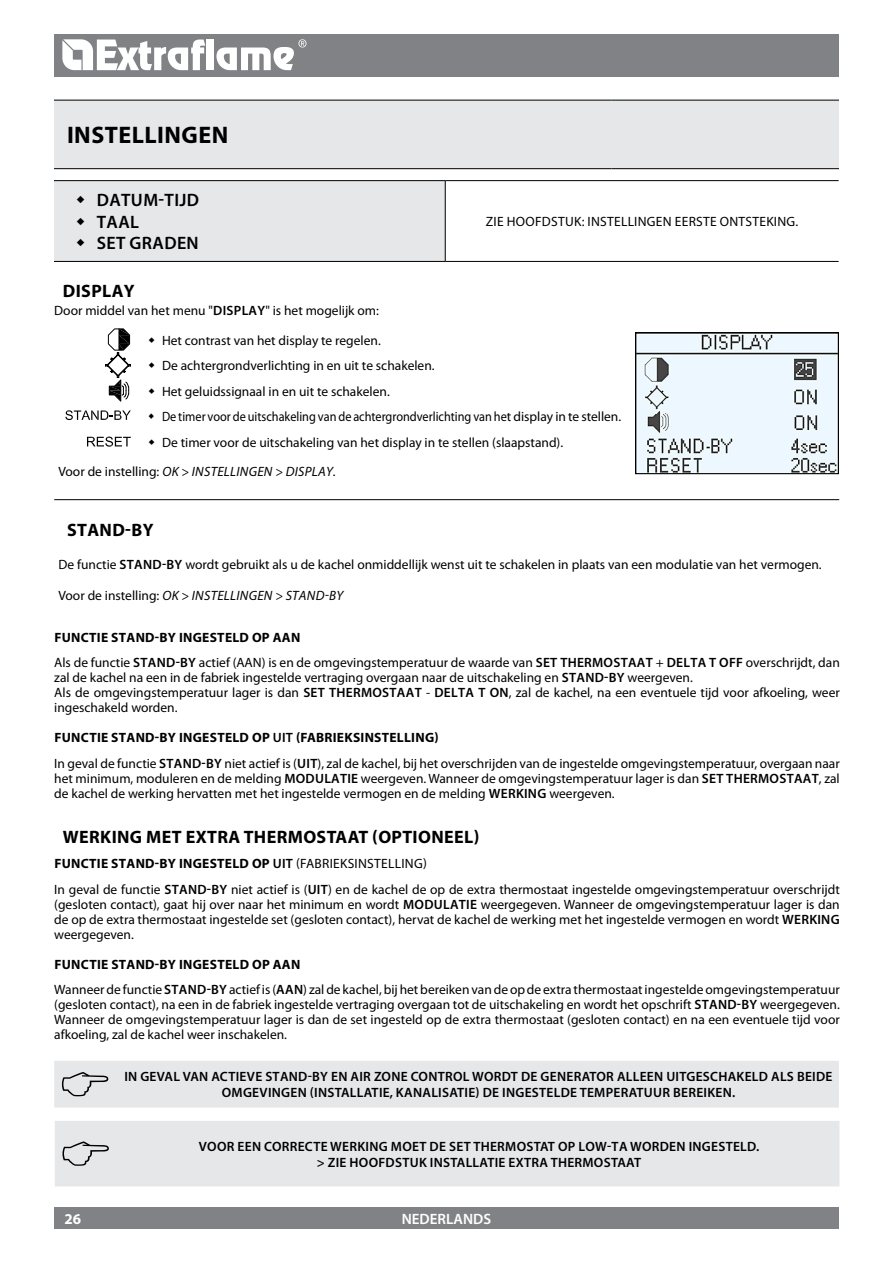
<style>
.page{position:relative;width:893px;height:1263px;background:#fff}
.page>*{position:absolute;margin:0;border:0;box-sizing:border-box;transform-origin:0 0}
.t1{font:700 24px "Myriad Pro";color:#000}
.t2{font:700 18px "Myriad Pro";letter-spacing:.02em;color:#000}
.t3{font:600 18px/21.6px "Myriad Pro";letter-spacing:.02em;color:#000}
.t4{font:600 15px "Myriad Pro";color:#fff}
.t5{font:700 15px "Myriad Pro";color:#fff}
.t6{font:13.5px/25.5px "Myriad Pro";color:#000}
.t7{font:600 13.5px/16.2px "Myriad Pro";letter-spacing:.02em;color:#000}
.t8{font:700 13.5px "Myriad Pro";letter-spacing:.02em;color:#000}
.t9{font:italic 13.5px "Myriad Pro";letter-spacing:.02em;color:#000}
.t10{font:13.5px "Myriad Pro";letter-spacing:.02em;color:#000}
.s1{font-weight:600}
.s2{font-style:normal}
.s3{font-style:italic}
.s4{font-weight:700}
</style>
<div class="page">
<img style="left:637px;top:334px;width:200px;height:138px">
<div style="left:635px;top:332px;width:204px;height:142px;border:1px solid #000"></div>
<div style="left:54px;top:34px;width:785px;height:43px;background:#808285"></div>
<div style="left:54px;top:1208px;width:785px;height:21px;background:#808285"></div>
<svg style="left:62px;top:39px;width:143px;height:31px"></svg>
<div style="left:207px;top:40px;width:7px;height:30px;background:#fff"></div>
<svg style="left:216px;top:39px;width:90px;height:31px"></svg>
<div style="left:54px;top:181px;width:391px;height:80px;background:#e6e7e8"></div>
<hr style="left:54px;top:180px;width:391px;height:1px;background:#000">
<hr style="left:445px;top:180px;width:394px;height:1px;background:#000">
<hr style="left:445px;top:181px;width:1px;height:80px;background:#000">
<hr style="left:54px;top:261px;width:391px;height:1px;background:#000">
<hr style="left:445px;top:261px;width:394px;height:1px;background:#000">
<div style="left:54px;top:101px;width:785px;height:67px;background:#e6e7e8"></div>
<hr style="left:54px;top:100px;width:557px;height:1px;background:#000">
<hr style="left:611px;top:100px;width:228px;height:1px;background:#000">
<hr style="left:54px;top:168px;width:557px;height:1px;background:#000">
<hr style="left:611px;top:168px;width:228px;height:1px;background:#000">
<svg style="left:105px;top:329px;width:26px;height:72px"></svg>
<svg style="left:65px;top:410px;width:66px;height:10px"></svg>
<svg style="left:87px;top:437px;width:44px;height:10px"></svg>
<hr style="left:54px;top:499px;width:785px;height:1px;background:#000">
<div style="left:55px;top:1121px;width:784px;height:65px;background:#e6e7e8"></div>
<svg style="left:63px;top:1141px;width:47px;height:25px"></svg>
<div style="left:54px;top:1061px;width:785px;height:46px;background:#e6e7e8"></div>
<h1 class="t1" style="left:67px;top:120px;width:66px">INSTELLINGEN</h1>
<h2 class="t3" style="left:97px;top:189px;width:104px">DATUM-TIJD<br>TAAL<br>SET GRADEN</h2>
<p class="t6" style="left:486px;top:209px;width:31px">Zie hoofds</p>
<p class="t6" style="left:558px;top:209px;width:70px">tuk: instellin</p>
<p class="t10" style="left:647px;top:213px;width:153px">gen eerste ontsteking.</p>
<h2 class="t2" style="left:63px;top:279px;width:73px">DISPLAY</h2>
<p class="t6" style="left:54px;top:297px;width:326px">Door middel van het menu "<span class="s1">DISPLAY</span>" is het mogelijk om:</p>
<p class="t6" style="left:162px;top:327px;width:461px">Het contrast van het display te regelen.<br>De achtergrondverlichting in en uit te schakelen.<br>Het geluidssignaal in en uit te schakelen.<br>De timer voor de uitschakeling van de achtergrondverlichting van het display in te stellen.<br>De timer voor de uitschakeling van het display in te stellen (slaapstand).</p>
<p class="t9" style="left:58px;top:463px;width:279px"><span class="s2">Voor de instelling:</span> OK &gt; INSTELLINGEN &gt; DISPLAY.</p>
<h2 class="t2" style="left:67px;top:518px;width:88px">STAND-BY</h2>
<p class="t6" style="left:58px;top:551px;width:765px">De functie <span class="s1">STAND-BY</span> wordt gebruikt als u de kachel onmiddellijk wenst uit te schakelen in plaats van een modulatie van het vermogen.</p>
<p class="t6" style="left:58px;top:582px;width:145px">Voor de instelling: <span class="s3">OK &gt; INSTELL</span></p>
<p class="t9" style="left:236px;top:587px;width:13px">INGEN</p>
<p class="t9" style="left:275px;top:587px;width:20px">&gt; STAN</p>
<p class="t9" style="left:316px;top:587px;width:29px">D-BY</p>
<p class="t6" style="left:54px;top:624px;width:787px;text-indent:101px"><span class="s4">-BY INGESTELD OP AAN<br></span>Als de functie <span class="s1">STAND-BY</span> actief (AAN) is en de omgevingstemperatuur de waarde van <span class="s1">SET THERMOSTAAT</span> + <span class="s1">DELTA T OFF</span> overschrijdt, dan</p>
<p class="t6" style="left:54px;top:670px;width:640px;line-height:15px">zal de kachel na een in de fabriek ingestelde vertraging overgaan naar de uitschakeling en <span class="s1">STAND-BY</span> weergeven.<br>Als de omgevingstemperatuur lager is dan <span class="s1">SET THERMOSTAAT</span></p>
<p class="t8" style="left:54px;top:628px;width:83px">FUNCTIE STAND</p>
<p class="t6" style="left:426px;top:680px;width:415px">- <span class="s1">DELTA T ON</span>, zal de kachel, na een eventuele tijd voor afkoeling, weer</p>
<p class="t6" style="left:54px;top:695px;width:125px">ingeschakeld worden.</p>
<p class="t8" style="left:54px;top:729px;width:83px">FUNCTIE STAND</p>
<p class="t8" style="left:155px;top:729px;width:154px">-BY INGESTELD OP <span class="s1">UIT</span> (FABRIEK</p>
<p class="t8" style="left:353px;top:729px;width:45px">SINSTELLING</p>
<p class="t6" style="left:54px;top:725px;width:787px;text-indent:380px"><span class="s4">)<br></span>In geval de functie <span class="s1">STAND-BY</span> niet actief is (<span class="s1">UIT</span>), zal de kachel, bij het overschrijden van de ingestelde omgevingstemperatuur, overgaan naar</p>
<p class="t6" style="left:54px;top:770px;width:787px;line-height:15px">het minimum, moduleren en de melding <span class="s1">MODULATIE</span> weergeven. Wanneer de omgevingstemperatuur lager is dan <span class="s1">SET THERMOSTAAT</span>, zal de kachel de werking hervatten met het ingestelde vermogen en de melding <span class="s1">WER</span></p>
<p class="t6" style="left:516px;top:780px;width:100px"><span class="s1">KIN G</span> weergeven.</p>
<h2 class="t2" style="left:63px;top:825px;width:28px">WERKING</h2>
<h2 class="t2" style="left:146px;top:825px;width:335px">MET EXTRA THERMOSTAAT (OPTIONEEL)</h2>
<p class="t8" style="left:54px;top:855px;width:83px">FUNCTIE STAND</p>
<p class="t6" style="left:54px;top:851px;width:787px;text-indent:101px"><span class="s4">-BY INGESTELD OP</span> <span class="s1">UIT</span> (FABRIEKSINSTELLING)<br>In geval de functie <span class="s1">STAND-BY</span> niet actief is (<span class="s1">UIT</span>) en de kachel de op de extra thermostaat ingestelde omgevingstemperatuur overschrijdt</p>
<p class="t6" style="left:54px;top:896px;width:787px;line-height:15px;text-align:justify">(gesloten contact), gaat hij over naar het minimum en wordt <span class="s1">MODULATIE</span> weergegeven. Wanneer de omgevingstemperatuur lager is dan de op de extra thermostaat ingestelde set (gesloten contact), hervat de kachel de werking met het ingestelde vermogen en wordt <span class="s1">WERKING </span>weergegeven.</p>
<p class="t8" style="left:54px;top:955px;width:83px">FUNCTIE STAND</p>
<p class="t6" style="left:54px;top:951px;width:787px;text-indent:101px"><span class="s4">-BY INGESTELD OP AAN<br></span>Wanneer de functie <span class="s1">STAND-BY</span> actief is (<span class="s1">AAN</span>) zal de kachel, bij het bereiken van de op de extra thermostaat ingestelde omgevingstemperatuur</p>
<p class="t6" style="left:54px;top:997px;width:787px;line-height:15px;text-align:justify">(gesloten contact), na een in de fabriek ingestelde vertraging overgaan tot de uitschakeling en wordt het opschrift <span class="s1">STAND-BY</span> weergegeven.<br>Wanneer de omgevingstemperatuur lager is dan de set ingesteld op de extra thermostaat (gesloten contact) en na een eventuele tijd voor afkoeling, zal de kachel weer inschakelen.</p>
<p class="t7" style="left:124px;top:1068px;width:34px">IN GEVAL</p>
<p class="t7" style="left:183px;top:1068px;width:10px">VAN</p>
<p class="t7" style="left:211px;top:1068px;width:9px">ACTIEVE</p>
<p class="t7" style="left:265px;top:1068px;width:217px">STAND-BY EN AIR ZONE CONTROL WORDT</p>
<p class="t7" style="left:521px;top:1068px;width:38px">DE GENERATOR</p>
<p class="t7" style="left:617px;top:1068px;width:9px">ALLEEN</p>
<p class="t7" style="left:666px;top:1068px;width:39px">UITGESCHA</p>
<p class="t7" style="left:737px;top:1068px;width:17px">KELD</p>
<p class="t7" style="left:771px;top:1068px;width:9px">ALS</p>
<p class="t7" style="left:797px;top:1068px;width:8px">BEIDE</p>
<p class="t7" style="left:222px;top:1084px;width:39px">OMGEVIN</p>
<p class="t7" style="left:281px;top:1084px;width:41px">GEN (INSTALLATIE</p>
<p class="t7" style="left:390px;top:1084px;width:23px">, KANALISATIE</p>
<p class="t7" style="left:476px;top:1084px;width:58px">) DE INGESTELDE</p>
<p class="t7" style="left:580px;top:1084px;width:10px">TEMPERATUUR</p>
<p class="t7" style="left:673px;top:1084px;width:8px">BEREI</p>
<p class="t7" style="left:707px;top:1084px;width:29px">KEN.</p>
<p class="t7" style="left:317px;top:1138px;width:444px;text-indent:-118px">VOOR EEN CORRECTE WERKING MOET DE SET THERMOSTAT OP LOW-TA WORDEN INGESTELD. &gt; ZIE HOOFDSTU</p>
<p class="t7" style="left:419px;top:1154px;width:19px">K INSTALLATIE</p>
<p class="t7" style="left:509px;top:1154px;width:134px">EXTRA THERMOSTAAT</p>
<p class="t5" style="left:65px;top:1209px;width:18px">26</p>
<p class="t4" style="left:402px;top:1209px;width:91px">NEDERLANDS</p>
</div>
